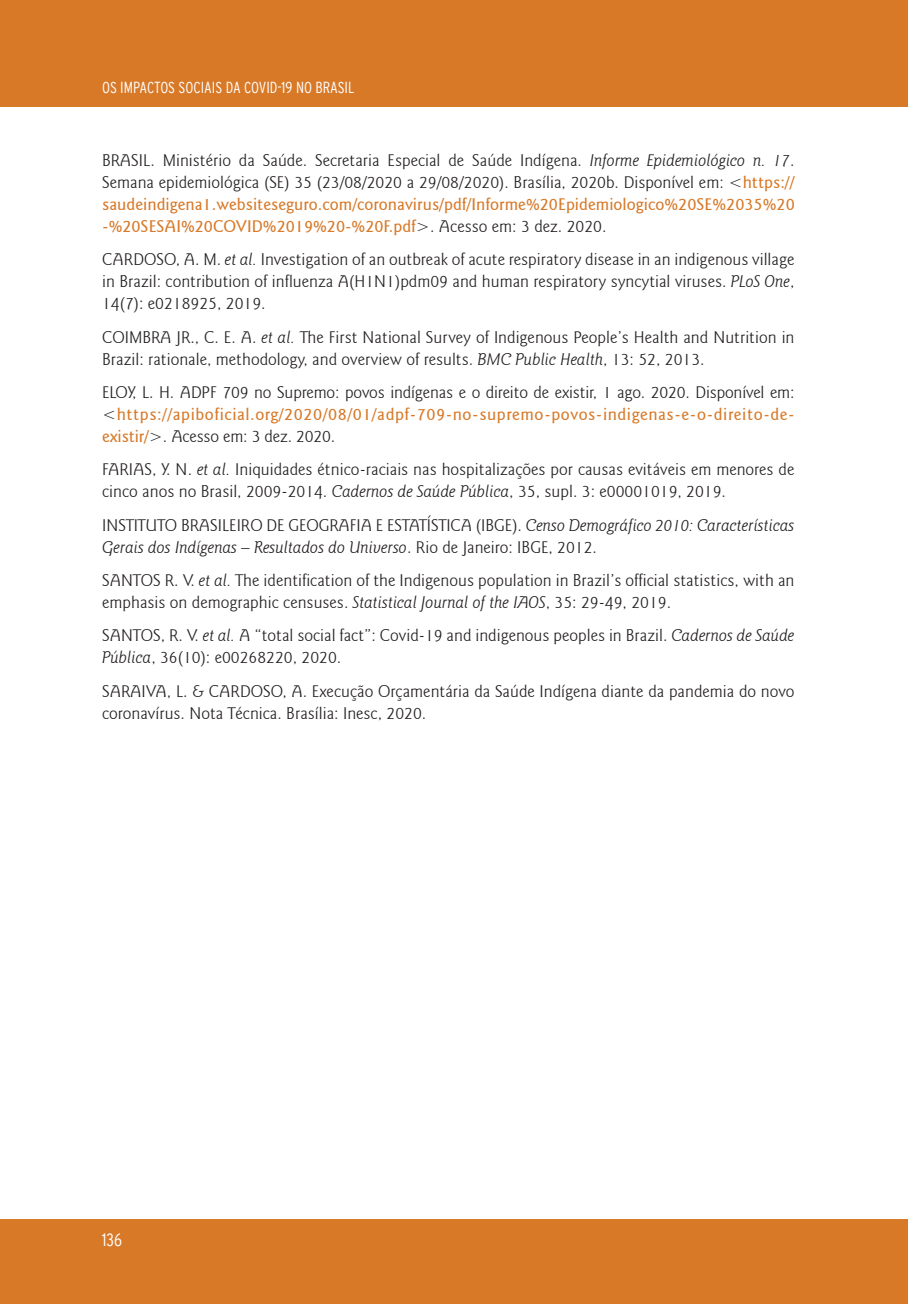
<style>
.page{position:relative;width:908px;height:1304px;background:#fff}
.page>*{position:absolute;margin:0;border:0;box-sizing:border-box;transform-origin:0 0}
.t1{font:300 condensed 18px "Interstate";color:#fff}
.referencias{font:300 17px/22px "Goudy Sans IT Cby BT";color:#231f20}
.referencias-2{font:italic 300 17px/22px "Goudy Sans IT Cby BT";color:#231f20}
.t2{font:300 condensed 16px "Interstate";color:#fff}
.s1{font-style:italic}
.s2{font-weight:500;color:#d87928}
.s3{font-style:normal}
</style>
<div class="page">
<div style="left:0;top:1219px;width:907px;height:85px;background:#d87928"></div>
<div style="left:0;top:0;width:907px;height:107px;background:#d87928"></div>
<p class="t2" style="left:102px;top:78px;width:254px">OS IMPACTOS SOCIAIS DA COVID-19 NO BRASIL</p>
<p class="referencias" style="left:102px;top:149px;width:693px;text-align:justify">BRASIL. Ministério da Saúde. Secretaria Especial de Saúde Indígena. <span class="s1">Informe Epidemiológico n. 17</span>.<br>Semana epidemiológica (SE) 35 (23/08/2020 a 29/08/2020). Brasília, 2020b. Disponível em: &lt;<span class="s2">https:// saudeindigena1.websiteseguro.com/coronavirus/pdf/Informe%20Epidemiologico%20SE%2035%20 -%20SESAI%20COVID%2019%20-%20F.pdf</span>&gt;. Acesso em: 3 dez. 2020.</p>
<p class="referencias" style="left:102px;top:249px;width:693px;text-align:justify">CARDOSO, A. M. <span class="s1">et al.</span> Investigation of an outbreak of acute respiratory disease in an indigenous village in Brazil: contribution of influenza A(H1N1)pdm09 and human respiratory syncytial viruses. <span class="s1">PLoS One</span>, 14(7): e0218925, 2019.</p>
<p class="referencias" style="left:102px;top:326px;width:693px">COIMBRA JR., C. E. A. <span class="s1">et al.</span> The First National Survey of Indigenous People’s Health and Nutrition in<br>Brazil: rationale, methodology, and overview of results. <span class="s1">BMC Public Health</span>, 13: 52, 2013.</p>
<p class="referencias" style="left:102px;top:381px;width:693px;text-align:justify">ELOY, L. H. ADPF 709 no Supremo: povos indígenas e o direito de existir, 1 ago. 2020. Disponível em: &lt;<span class="s2">https://apiboficial.org/2020/08/01/adpf-709-no-supremo-povos-indigenas-e-o-direito-de&shy;existir/</span>&gt;. Acesso em: 3 dez. 2020.</p>
<p class="referencias" style="left:102px;top:459px;width:693px">FARIAS, Y. N. <span class="s1">et al.</span> Iniquidades étnico-raciais nas hospitalizações por causas evitáveis em menores de cinco anos no Brasil, 2009-2014. <span class="s1">Cadernos de Saúde Pública</span>, 35, supl. 3: e00001019, 2019.</p>
<p class="referencias-2" style="left:102px;top:514px;width:693px"><span class="s3">INSTITUTO BRASILEIRO DE GEOGRAFIA E ESTATÍSTICA (IBGE).</span> Censo Demográfico 2010: Características<br>Gerais dos Indígenas – Resultados do Universo<span class="s3">. Rio de Janeiro: IBGE, 2012.</span></p>
<p class="referencias" style="left:102px;top:569px;width:693px">SANTOS R. V. <span class="s1">et al.</span> The identification of the Indigenous population in Brazil’s official statistics, with an emphasis on demographic censuses. <span class="s1">Statistical Journal of the IAOS</span>, 35: 29-49, 2019.</p>
<p class="referencias" style="left:102px;top:625px;width:693px">SANTOS, R. V. <span class="s1">et al.</span> A “total social fact”: Covid-19 and indigenous peoples in Brazil. <span class="s1">Cadernos de Saúde<br>Pública</span>, 36(10): e00268220, 2020.</p>
<p class="referencias" style="left:102px;top:680px;width:693px">SARAIVA, L. &amp; CARDOSO, A. Execução Orçamentária da Saúde Indígena diante da pandemia do novo coronavírus. Nota Técnica. Brasília: Inesc, 2020.</p>
<p class="t1" style="left:102px;top:1230px;width:21px">136</p>
</div>
